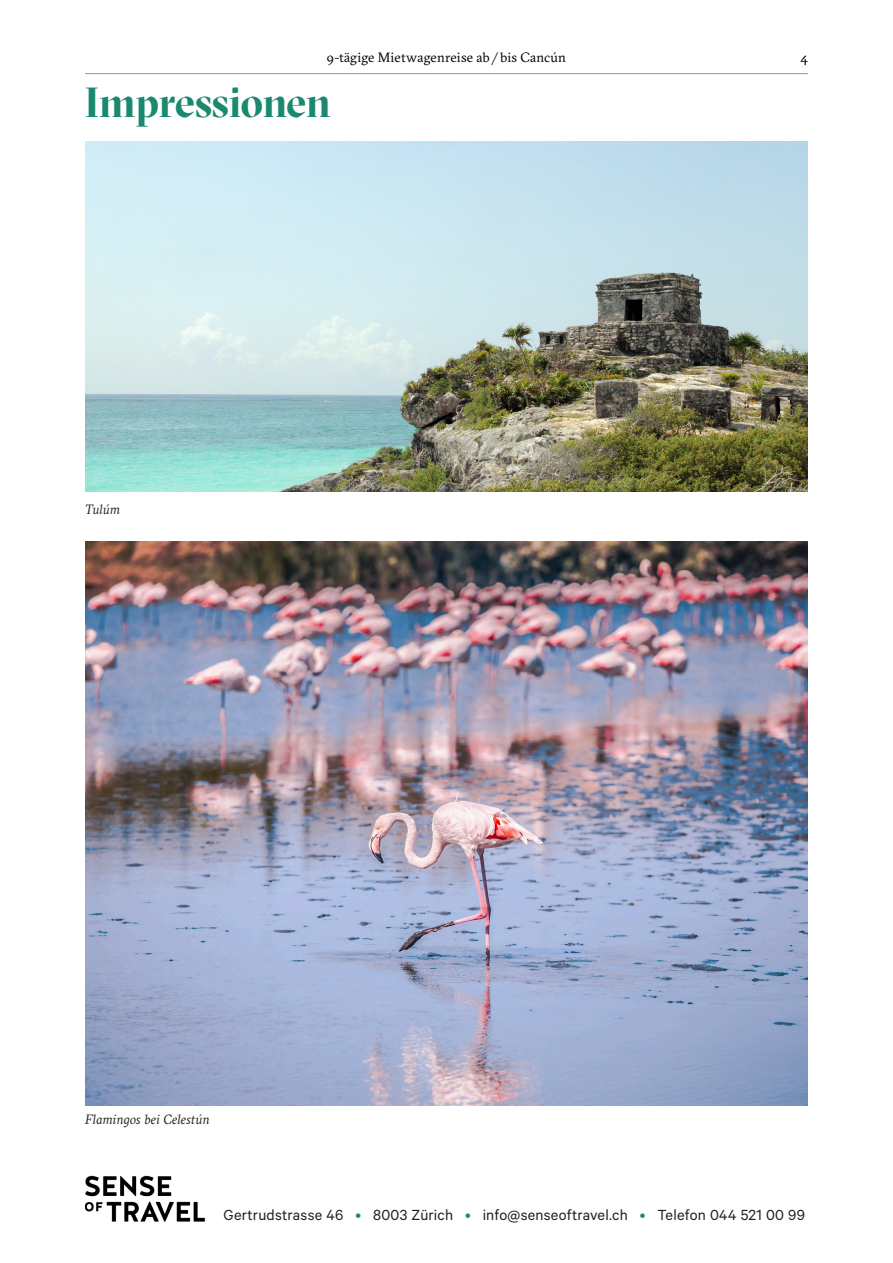
<style>
.page{position:relative;width:893px;height:1263px;background:#fff}
.page>*{position:absolute;margin:0;border:0;box-sizing:border-box;transform-origin:0 0}
.t1{font:700 42px "GT Sectra Display";letter-spacing:-.015em;color:#1b896f}
.t2{font:16.5px "Calibre";letter-spacing:.015em;color:#231f20}
.t3{font:13.5px "GT Sectra";letter-spacing:.015em;color:#000}
.t4{font:italic 13.5px "GT Sectra";letter-spacing:.005em;color:#231f20}
.s1{color:#1b896f}
</style>
<div class="page">
<img style="left:85px;top:1176px;width:121px;height:46px">
<hr style="left:85px;top:73px;width:723px;height:1px;background:#939598">
<img style="left:85px;top:141px;width:723px;height:350px">
<img style="left:85px;top:541px;width:723px;height:565px">
<p class="t3" style="left:327px;top:50px;width:241px">9-tägige Mietwagenreise ab / bis Cancún</p>
<p class="t3" style="left:800px;top:50px;width:9px">4</p>
<h1 class="t1" style="left:85px;top:77px;width:247px">Impressionen</h1>
<p class="t4" style="left:85px;top:501px;width:36px">Tulúm</p>
<p class="t4" style="left:85px;top:1112px;width:126px">Flamingos bei Celestún</p>
<p class="t2" style="left:224px;top:1206px;width:583px">Gertrudstrasse 46 <span class="s1">•</span> 8003 Zürich <span class="s1">•</span> info@senseoftravel.ch <span class="s1">•</span> Telefon 044 521 00 99</p>
</div>
